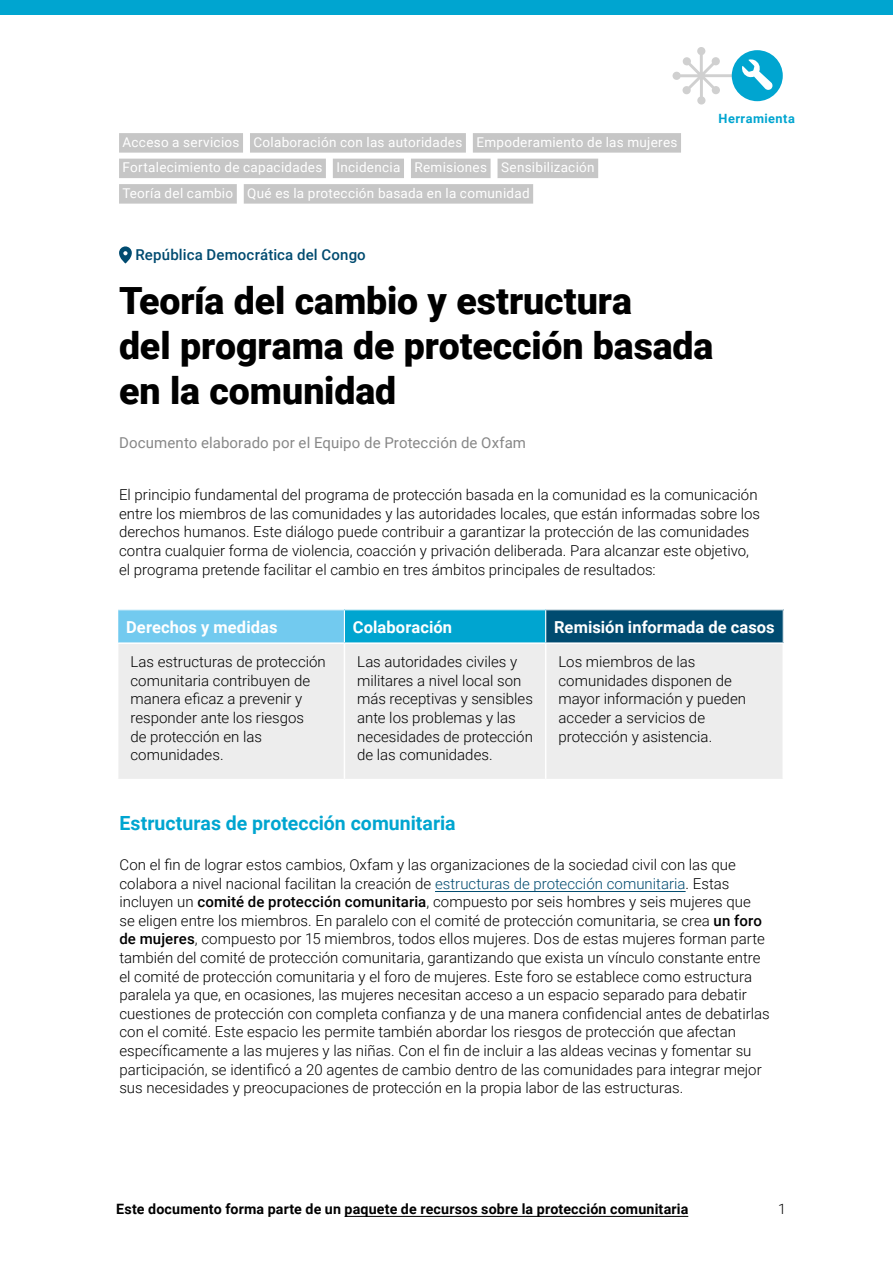
<style>
.page{position:relative;width:893px;height:1263px;background:#fff}
.page>*{position:absolute;margin:0;border:0;box-sizing:border-box;transform-origin:0 0}
.t1{font:900 37.5px/45px "Roboto";letter-spacing:-.005em;color:#000}
.t2{font:700 19.5px "Roboto";color:#00a5d0}
.t3{font:700 16.5px "Roboto";letter-spacing:.005em;color:#fff}
.t4{font:300 15px/18.6px "Roboto";color:#000}
.t5{font:15px "Roboto";letter-spacing:.01em;color:#878787}
.t6{font:500 15px "Roboto";letter-spacing:.01em;color:#004b70}
.t7{font:700 14.25px "Roboto";letter-spacing:.01em;color:#000}
.t8{font:300 14.25px "Roboto";color:#000}
.t9{font:13.5px/25.5px "Roboto";letter-spacing:.02em;color:#fff}
.t10{font:700 12.75px "Roboto";letter-spacing:.035em;color:#00a5d0}
.s1{color:#004b70}
.s2{font-weight:500}
</style>
<div class="page">
<hr style="left:345px;top:1216px;width:343px;height:1px;background:#000">
<div style="left:119px;top:133px;width:124px;height:20px;background:#c6c6c6"></div>
<div style="left:250px;top:133px;width:216px;height:20px;background:#c6c6c6"></div>
<div style="left:473px;top:133px;width:208px;height:20px;background:#c6c6c6"></div>
<div style="left:119px;top:159px;width:207px;height:19px;background:#c6c6c6"></div>
<div style="left:333px;top:159px;width:71px;height:19px;background:#c6c6c6"></div>
<div style="left:411px;top:159px;width:80px;height:19px;background:#c6c6c6"></div>
<div style="left:497px;top:159px;width:101px;height:19px;background:#c6c6c6"></div>
<div style="left:119px;top:184px;width:118px;height:20px;background:#c6c6c6"></div>
<div style="left:244px;top:184px;width:289px;height:20px;background:#c6c6c6"></div>
<svg style="left:119px;top:246px;width:13px;height:17px"></svg>
<div style="left:0;top:0;width:893px;height:15px;background:#00a5d0"></div>
<div style="left:732px;top:50px;width:51px;height:51px;background:#00a5d0;border-radius:50%"></div>
<svg style="left:672px;top:47px;width:101px;height:58px"></svg>
<div style="left:118px;top:610px;width:226px;height:33px;background:#72caef"></div>
<div style="left:344px;top:610px;width:202px;height:33px;background:#00a5d0"></div>
<div style="left:546px;top:610px;width:237px;height:33px;background:#004b70"></div>
<div style="left:118px;top:644px;width:664px;height:135px;background:#ededed"></div>
<hr style="left:344px;top:610px;width:1px;height:32px;background:#fff">
<hr style="left:545px;top:610px;width:1px;height:32px;background:#fff">
<hr style="left:117px;top:642px;width:227px;height:2px;background:#fff">
<hr style="left:344px;top:642px;width:202px;height:2px;background:#fff">
<hr style="left:344px;top:644px;width:1px;height:135px;background:#fff">
<hr style="left:546px;top:642px;width:238px;height:2px;background:#fff">
<hr style="left:545px;top:644px;width:1px;height:135px;background:#fff">
<hr style="left:435px;top:891px;width:251px;height:1px;background:#004b70">
<p class="t9" style="left:123px;top:129px;width:556px">Acceso a servicios Colaboración con las autoridades Empoderamiento de las mujeres<br>Fortalecimiento de capacidades Incidencia Remisiones Sensibilización<br>Teoría del cambio Qué es la protección basada en la comunidad</p>
<p class="t10" style="left:719px;top:109px;width:78px">Herramienta</p>
<p class="t6" style="left:136px;top:245px;width:232px">República Democrática del Congo</p>
<h1 class="t1" style="left:119px;top:277px;width:596px">Teoría del cambio y estructura<br>del programa de protección basada en la comunidad</h1>
<p class="t5" style="left:119px;top:432px;width:409px">Documento elaborado por el Equipo de Protección de Oxfam</p>
<p class="t4" style="left:119px;top:485px;width:643px">El principio fundamental del programa de protección basada en la comunidad es la comunicación entre los miembros de las comunidades y las autoridades locales, que están informadas sobre los derechos humanos. Este diálogo puede contribuir a garantizar la protección de las comunidades contra cualquier forma de violencia, coacción y privación deliberada. Para alcanzar este objetivo, el programa pretende facilitar el cambio en tres ámbitos principales de resultados:</p>
<p class="t3" style="left:126px;top:615px;width:153px">Derechos y medidas</p>
<p class="t3" style="left:353px;top:615px;width:101px">Colaboración</p>
<p class="t3" style="left:554px;top:615px;width:222px">Remisión informada de casos</p>
<p class="t4" style="left:130px;top:652px;width:197px">Las estructuras de protección comunitaria contribuyen de manera eficaz a prevenir y responder ante los riesgos<br>de protección en las comunidades.</p>
<p class="t4" style="left:357px;top:652px;width:177px">Las autoridades civiles y militares a nivel local son más receptivas y sensibles ante los problemas y las necesidades de protección de las comunidades.</p>
<p class="t4" style="left:558px;top:652px;width:189px">Los miembros de las comunidades disponen de mayor información y pueden acceder a servicios de protección y asistencia.</p>
<h2 class="t2" style="left:119px;top:809px;width:338px">Estructuras de protección comunitaria</h2>
<p class="t4" style="left:119px;top:855px;width:652px">Con el fin de lograr estos cambios, Oxfam y las organizaciones de la sociedad civil con las que colabora a nivel nacional facilitan la creación de <span class="s1">estructuras de protección comunitaria</span>. Estas incluyen un <span class="s2">comité de protección comunitaria</span>, compuesto por seis hombres y seis mujeres que se eligen entre los miembros. En paralelo con el comité de protección comunitaria, se crea <span class="s2">un foro de mujeres</span>, compuesto por 15 miembros, todos ellos mujeres. Dos de estas mujeres forman parte también del comité de protección comunitaria, garantizando que exista un vínculo constante entre el comité de protección comunitaria y el foro de mujeres. Este foro se establece como estructura paralela ya que, en ocasiones, las mujeres necesitan acceso a un espacio separado para debatir cuestiones de protección con completa confianza y de una manera confidencial antes de debatirlas con el comité. Este espacio les permite también abordar los riesgos de protección que afectan específicamente a las mujeres y las niñas. Con el fin de incluir a las aldeas vecinas y fomentar su participación, se identificó a 20 agentes de cambio dentro de las comunidades para integrar mejor sus necesidades y preocupaciones de protección en la propia labor de las estructuras.</p>
<p class="t7" style="left:116px;top:1199px;width:574px">Este documento forma parte de un paquete de recursos sobre la protección comunitaria</p>
<p class="t8" style="left:778px;top:1199px;width:9px">1</p>
</div>
